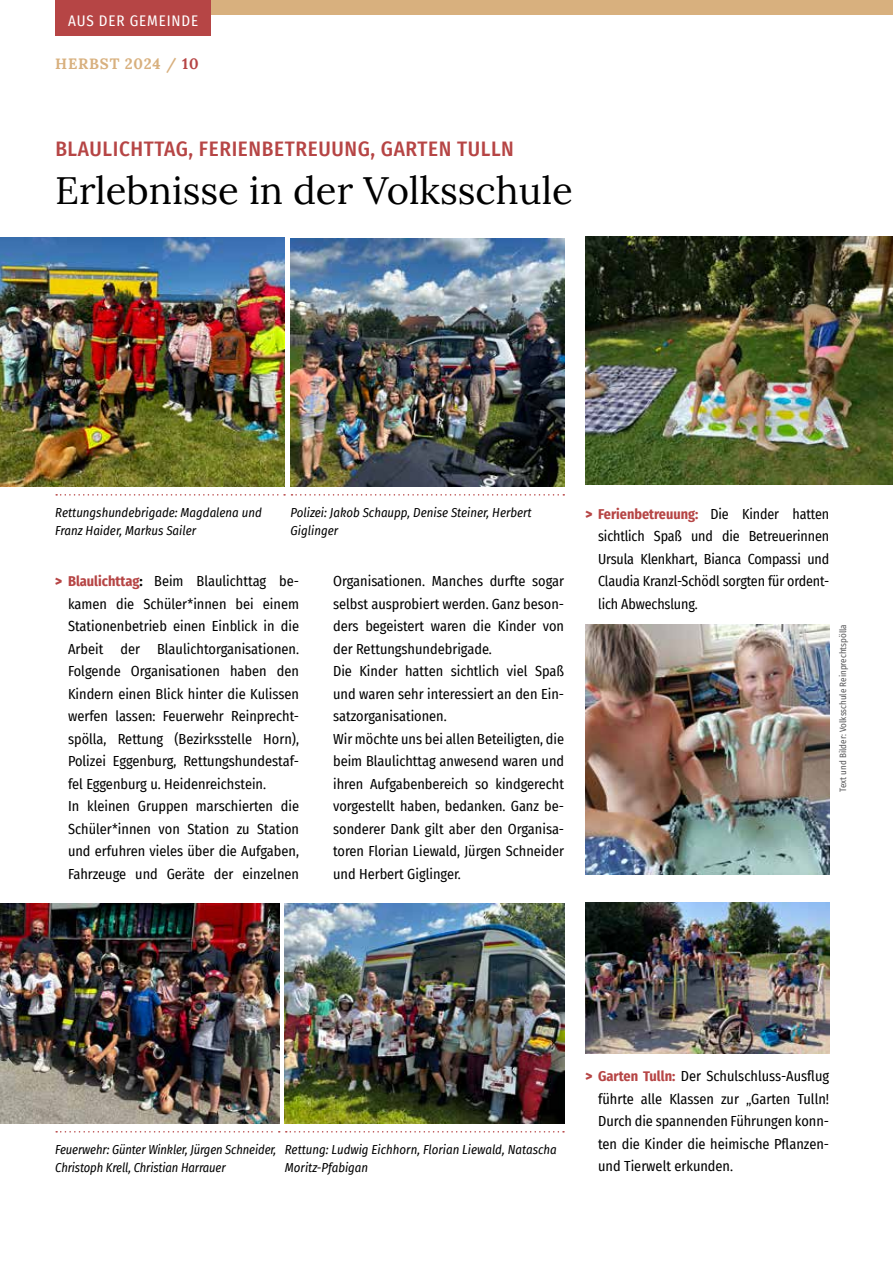
<style>
.page{position:relative;width:893px;height:1263px;background:#fff}
.page>*{position:absolute;margin:0;border:0;box-sizing:border-box;transform-origin:0 0}
.t1{font:38.25px "Lora";color:#000}
.t2{font:500 21px "Fira Sans Condensed";letter-spacing:.03em;color:#b64545}
.t3{font:15px "Fira Sans Condensed";letter-spacing:.06em;color:#fff}
.t4{font:700 15px "Lora";letter-spacing:.05em;color:#d8b07e}
.t5{font:14.25px/22.5px "Fira Sans Condensed";color:#000}
.t6{font:italic 12.75px/18px "Fira Sans Condensed";color:#000}
.t7{font:9px "Fira Sans Condensed";color:#58585a}
.s1{color:#b64545}
.s2{font-weight:900;color:#b64545}
.s3{font-weight:700;color:#b64545}
.s4{font-weight:700}
</style>
<div class="page">
<img style="left:0;top:237px;width:285px;height:249px">
<img style="left:0;top:903px;width:280px;height:220px">
<img style="left:285px;top:903px;width:279px;height:220px">
<img style="left:585px;top:236px;width:308px;height:248px">
<img style="left:585px;top:902px;width:244px;height:152px">
<img style="left:585px;top:624px;width:244px;height:250px">
<img style="left:291px;top:238px;width:273px;height:248px">
<svg style="left:56px;top:494px;width:229px;height:2px"></svg>
<svg style="left:56px;top:1131px;width:224px;height:1px"></svg>
<svg style="left:291px;top:494px;width:273px;height:2px"></svg>
<svg style="left:286px;top:1131px;width:278px;height:1px"></svg>
<div style="left:211px;top:0;width:682px;height:15px;background:#d8b07e"></div>
<div style="left:55px;top:0;width:156px;height:35px;background:#b64545"></div>
<p class="t3" style="left:68px;top:9px;width:132px">AUS DER GEMEINDE</p>
<p class="t4" style="left:55px;top:51px;width:145px">HERBST 2024 / <span class="s1">10</span></p>
<h2 class="t2" style="left:55px;top:132px;width:460px">BLAULICHTTAG, FERIENBETREUUNG, GARTEN TULLN</h2>
<h1 class="t1" style="left:55px;top:161px;width:519px">Erlebnisse in der Volksschule</h1>
<p class="t6" style="left:55px;top:503px;width:208px">Rettungshundebrigade: Magdalena und<br>Franz Haider, Markus Sailer</p>
<p class="t6" style="left:291px;top:503px;width:243px">Polizei: Jakob Schaupp, Denise Steiner, Herbert<br>Giglinger</p>
<p class="t5" style="left:68px;top:569px;width:233px;text-indent:-13px"><span class="s2">&gt;</span> <span class="s3">Blaulichttag</span><span class="s4">:</span> Beim Blaulichttag be&shy;kamen die Schüler*innen bei einem Stationenbetrieb einen Einblick in die Arbeit der Blaulichtorganisationen.<br>Folgende Organisationen haben den Kindern einen Blick hinter die Kulissen werfen lassen: Feuerwehr Reinprecht&shy;spölla, Rettung (Bezirksstelle Horn), Polizei Eggenburg, Rettungshundestaf&shy;fel Eggenburg u. Heidenreichstein.<br>In kleinen Gruppen marschierten die Schüler*innen von Station zu Station und erfuhren vieles über die Aufgaben, Fahrzeuge und Geräte der einzelnen</p>
<p class="t5" style="left:333px;top:569px;width:233px">Organisationen. Manches durfte sogar selbst ausprobiert werden. Ganz beson&shy;ders begeistert waren die Kinder von der Rettungshundebrigade.<br>Die Kinder hatten sichtlich viel Spaß und waren sehr interessiert an den Ein&shy;satzorganisationen.<br>Wir möchte uns bei allen Beteiligten, die beim Blaulichttag anwesend waren und ihren Aufgabenbereich so kindgerecht vorgestellt haben, bedanken. Ganz be&shy;sonderer Dank gilt aber den Organisa&shy;toren Florian Liewald, Jürgen Schneider und Herbert Giglinger.</p>
<p class="t5" style="left:598px;top:502px;width:233px;text-align:justify;text-indent:-13px"><span class="s2">&gt;</span> <span class="s3">Ferienbetreuung:</span> Die Kinder hatten sichtlich Spaß und die Betreuerinnen Ursula Klenkhart, Bianca Compassi und Claudia Kranzl-Schödl sorgten für ordent&shy;lich Abwechslung.</p>
<p class="t7" style="left:836px;top:791px;width:169px;rotate:-90deg">Text und Bilder: Volksschule Reinprechtspölla</p>
<p class="t6" style="left:55px;top:1140px;width:223px">Feuerwehr: Günter Winkler, Jürgen Schneider,<br>Christoph Krell, Christian Harrauer</p>
<p class="t6" style="left:285px;top:1140px;width:273px">Rettung: Ludwig Eichhorn, Florian Liewald, Natascha<br>Moritz-Pfabigan</p>
<p class="t5" style="left:598px;top:1064px;width:233px;text-align:justify;text-indent:-13px"><span class="s2">&gt;</span> <span class="s3">Garten Tulln:</span> Der Schulschluss-Ausflug führte alle Klassen zur „Garten Tulln!<br>Durch die spannenden Führungen konn&shy;ten die Kinder die heimische Pflanzen&shy;und Tierwelt erkunden.</p>
</div>
